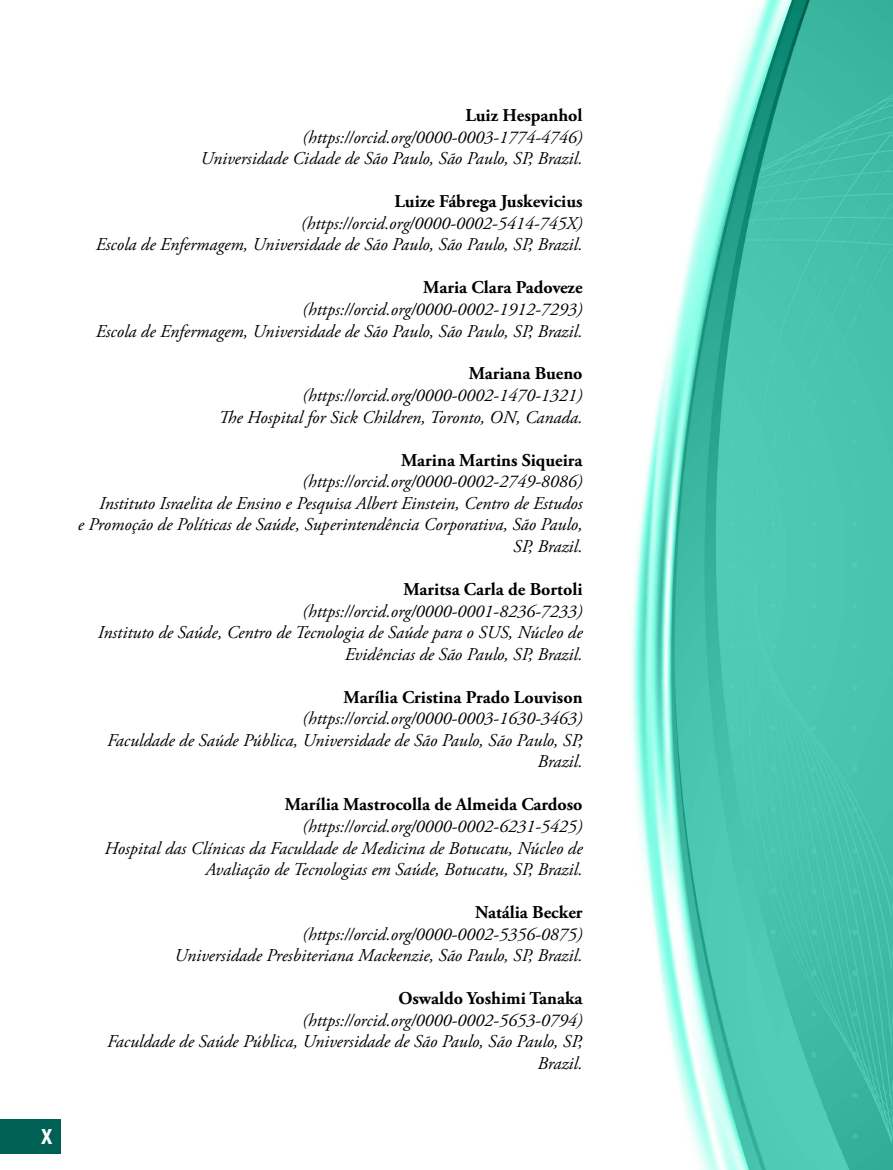
<style>
.page{position:relative;width:893px;height:1170px;background:#fff}
.page>*{position:absolute;margin:0;border:0;box-sizing:border-box;transform-origin:0 0}
.t1{font:700 condensed 21px "Helvetica Neue LT Std";color:#fff}
.t2{font:italic 18px/21.6px "Adobe Garamond Pro";color:#000;text-align:right}
.t3{font:700 18px "Adobe Garamond Pro";color:#000}
</style>
<div class="page">
<div style="left:0;top:1118px;width:61px;height:35px;background:#006053"></div>
<img style="left:631px;top:0;width:262px;height:1169px">
<p class="t1" style="left:41px;top:1123px;width:13px">X</p>
<p class="t3" style="left:465px;top:105px;width:119px">Luiz Hespanhol</p>
<p class="t2" style="left:200px;top:127px;width:384px">(https://orcid.org/0000-0003-1774-4746)<br>Universidade Cidade de São Paulo, São Paulo, SP, Brazil.</p>
<p class="t3" style="left:394px;top:191px;width:190px">Luize Fábrega Juskevicius</p>
<p class="t2" style="left:96px;top:213px;width:488px">(https://orcid.org/0000-0002-5414-745X)<br>Escola de Enfermagem, Universidade de São Paulo, São Paulo, SP, Brazil.</p>
<p class="t3" style="left:423px;top:277px;width:161px">Maria Clara Padoveze</p>
<p class="t2" style="left:96px;top:299px;width:488px">(https://orcid.org/0000-0002-1912-7293)<br>Escola de Enfermagem, Universidade de São Paulo, São Paulo, SP, Brazil.</p>
<p class="t3" style="left:469px;top:363px;width:115px">Mariana Bueno</p>
<p class="t2" style="left:218px;top:385px;width:366px">(https://orcid.org/0000-0002-1470-1321)<br>The Hospital for Sick Children, Toronto, ON, Canada.</p>
<p class="t3" style="left:401px;top:449px;width:183px">Marina Martins Siqueira</p>
<p class="t2" style="left:78px;top:471px;width:506px">(https://orcid.org/0000-0002-2749-8086)<br>Instituto Israelita de Ensino e Pesquisa Albert Einstein, Centro de Estudos<br>e Promoção de Políticas de Saúde, Superintendência Corporativa, São Paulo, SP, Brazil.</p>
<p class="t3" style="left:403px;top:578px;width:181px">Maritsa Carla de Bortoli</p>
<p class="t2" style="left:98px;top:600px;width:486px">(https://orcid.org/0000-0001-8236-7233)<br>Instituto de Saúde, Centro de Tecnologia de Saúde para o SUS, Núcleo de<br>Evidências de São Paulo, SP, Brazil.</p>
<p class="t3" style="left:344px;top:686px;width:240px">Marília Cristina Prado Louvison</p>
<p class="t2" style="left:107px;top:708px;width:477px">(https://orcid.org/0000-0003-1630-3463)<br>Faculdade de Saúde Pública, Universidade de São Paulo, São Paulo, SP,<br>Brazil.</p>
<p class="t3" style="left:285px;top:794px;width:299px">Marília Mastrocolla de Almeida Cardoso</p>
<p class="t2" style="left:105px;top:815px;width:480px">(https://orcid.org/0000-0002-6231-5425)<br>Hospital das Clínicas da Faculdade de Medicina de Botucatu, Núcleo de<br>Avaliação de Tecnologias em Saúde, Botucatu, SP, Brazil.</p>
<p class="t3" style="left:475px;top:901px;width:109px">Natália Becker</p>
<p class="t2" style="left:174px;top:923px;width:410px">(https://orcid.org/0000-0002-5356-0875)<br>Universidade Presbiteriana Mackenzie, São Paulo, SP, Brazil.</p>
<p class="t3" style="left:398px;top:987px;width:186px">Oswaldo Yoshimi Tanaka</p>
<p class="t2" style="left:107px;top:1009px;width:477px">(https://orcid.org/0000-0002-5653-0794)<br>Faculdade de Saúde Pública, Universidade de São Paulo, São Paulo, SP,<br>Brazil.</p>
</div>
